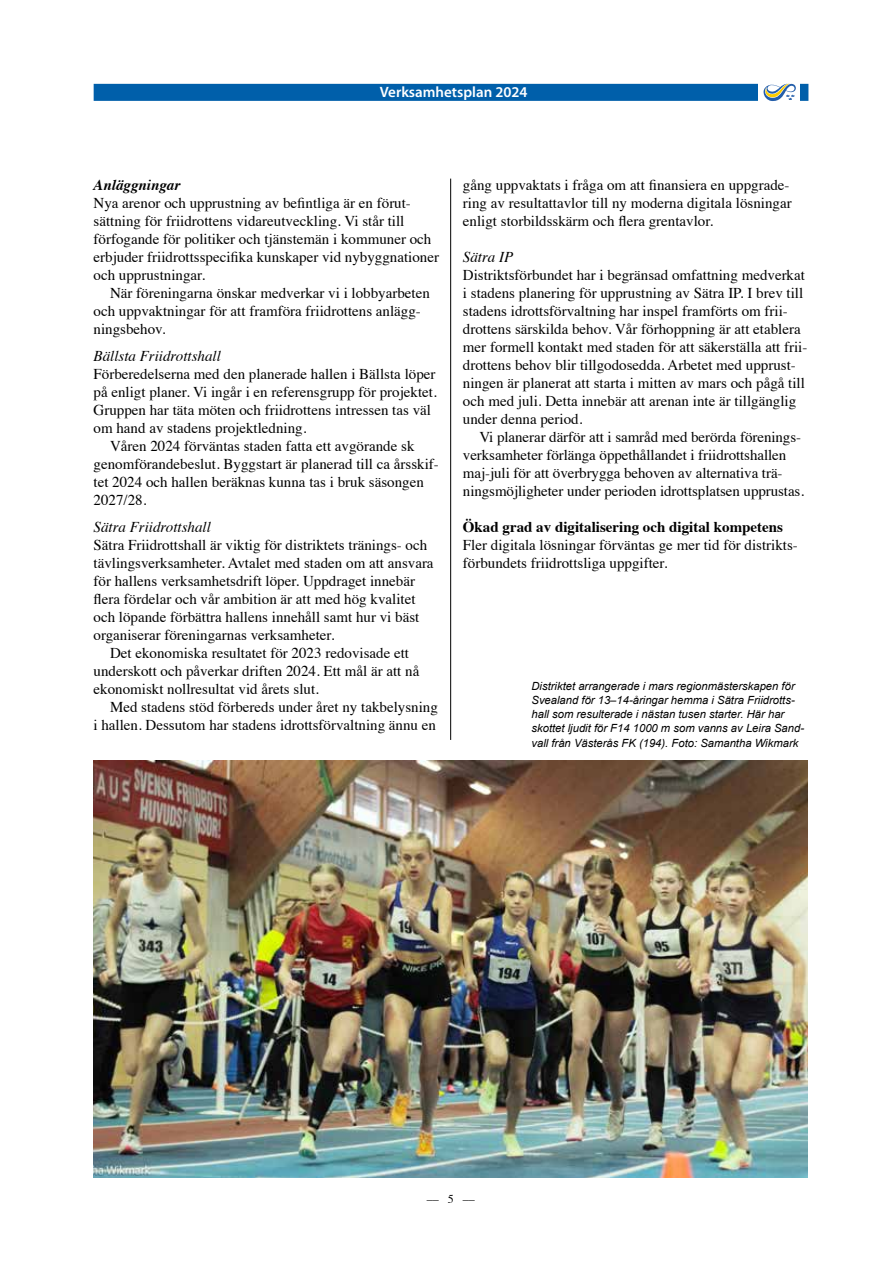
<style>
.page{position:relative;width:893px;height:1263px;background:#fff}
.page>*{position:absolute;margin:0;border:0;box-sizing:border-box;transform-origin:0 0}
.t1{font:15px/18px "Times";color:#000}
.t2{font:italic 15px "Times";color:#000}
.t3{font:700 15px "Times";color:#000}
.t4{font:600 15px "Myriad Pro";color:#fff}
.t5{font:italic 700 15px "Times";color:#000}
.t6{font:12px "Times";color:#000}
.t7{font:italic 11.25px/14.2px "Arial";color:#000}
</style>
<div class="page">
<div style="left:94px;top:84px;width:714px;height:17px;background:#005faa;border:2px solid #005faa"></div>
<div style="left:759px;top:80px;width:41px;height:21px;background:#fff"></div>
<svg style="left:763px;top:84px;width:33px;height:17px"></svg>
<hr style="left:450px;top:179px;width:1px;height:561px;background:#000">
<img style="left:93px;top:761px;width:715px;height:416px">
<p class="t4" style="left:380px;top:82px;width:149px">Verksamhetsplan 2024</p>
<p class="t5" style="left:94px;top:171px;width:88px">Anläggningar</p>
<p class="t1" style="left:94px;top:193px;width:347px">Nya arenor och upprustning av befintliga är en förut&shy;sättning för friidrottens vidareutveckling. Vi står till förfogande för politiker och tjänstemän i kommuner och erbjuder friidrottsspecifika kunskaper vid nybyggnationer och upprustningar.</p>
<p class="t1" style="left:94px;top:283px;width:338px;text-indent:16px">När föreningarna önskar medverkar vi i lobbyarbeten och uppvaktningar för att framföra friidrottens anlägg&shy;ningsbehov.</p>
<p class="t2" style="left:94px;top:343px;width:129px">Bällsta Friidrottshall</p>
<p class="t1" style="left:94px;top:364px;width:345px">Förberedelserna med den planerade hallen i Bällsta löper på enligt planer. Vi ingår i en referensgrupp för projektet.<br>Gruppen har täta möten och friidrottens intressen tas väl om hand av stadens projektledning.</p>
<p class="t1" style="left:94px;top:436px;width:347px;text-indent:16px">Våren 2024 förväntas staden fatta ett avgörande sk genomförandebeslut. Byggstart är planerad till ca årsskif&shy;tet 2024 och hallen beräknas kunna tas i bruk säsongen 2027/28.</p>
<p class="t2" style="left:94px;top:514px;width:119px">Sätra Friidrottshall</p>
<p class="t1" style="left:94px;top:535px;width:335px">Sätra Friidrottshall är viktig för distriktets tränings- och</p>
<p class="t1" style="left:94px;top:553px;width:342px">tävlingsverksamheter. Avtalet med staden om att ansvara</p>
<p class="t1" style="left:94px;top:571px;width:323px">för hallens verksamhetsdrift löper. Uppdraget innebär</p>
<p class="t1" style="left:94px;top:589px;width:324px">flera fördelar och vår ambition är att med hög kvalitet</p>
<p class="t1" style="left:94px;top:607px;width:327px">och löpande förbättra hallens innehåll samt hur vi bäst</p>
<p class="t1" style="left:94px;top:625px;width:242px">organiserar föreningarnas verksamheter.</p>
<p class="t1" style="left:110px;top:643px;width:301px">Det ekonomiska resultatet för 2023 redovisade ett</p>
<p class="t1" style="left:94px;top:661px;width:327px">underskott och påverkar driften 2024. Ett mål är att nå</p>
<p class="t1" style="left:94px;top:679px;width:227px">ekonomiskt nollresultat vid årets slut.</p>
<p class="t1" style="left:110px;top:697px;width:329px">Med stadens stöd förbereds under året ny takbelysning</p>
<p class="t1" style="left:94px;top:715px;width:344px">i hallen. Dessutom har stadens idrottsförvaltning ännu en</p>
<p class="t1" style="left:463px;top:175px;width:330px">gång uppvaktats i fråga om att finansiera en uppgrade&shy;ring av resultattavlor till ny moderna digitala lösningar enligt storbildsskärm och flera grentavlor.</p>
<p class="t2" style="left:463px;top:244px;width:52px">Sätra IP</p>
<p class="t1" style="left:463px;top:265px;width:346px">Distriktsförbundet har i begränsad omfattning medverkat i stadens planering för upprustning av Sätra IP. I brev till stadens idrottsförvaltning har inspel framförts om frii&shy;drottens särskilda behov. Vår förhoppning är att etablera mer formell kontakt med staden för att säkerställa att frii&shy;drottens behov blir tillgodosedda. Arbetet med upprust&shy;ningen är planerat att starta i mitten av mars och pågå till och med juli. Detta innebär att arenan inte är tillgänglig under denna period.</p>
<p class="t1" style="left:463px;top:427px;width:343px;text-indent:16px">Vi planerar därför att i samråd med berörda förenings&shy;verksamheter förlänga öppethållandet i friidrottshallen maj-juli för att överbrygga behoven av alternativa trä&shy;ningsmöjligheter under perioden idrottsplatsen upprustas.</p>
<p class="t3" style="left:463px;top:512px;width:322px">Ökad grad av digitalisering och digital kompetens</p>
<p class="t1" style="left:463px;top:535px;width:336px">Fler digitala lösningar förväntas ge mer tid för distrikts&shy;förbundets friidrottsliga uppgifter.</p>
<p class="t7" style="left:531px;top:679px;width:274px">Distriktet arrangerade i mars regionmästerskapen för Svealand för 13–14-åringar hemma i Sätra Friidrotts&shy;hall som resulterade i nästan tusen starter. Här har skottet ljudit för F14 1000 m som vanns av Leira Sand&shy;vall från Västerås FK (194). Foto: Samantha Wikmark</p>
<p class="t6" style="left:427px;top:1188px;width:49px">–– 5 ––</p>
</div>
